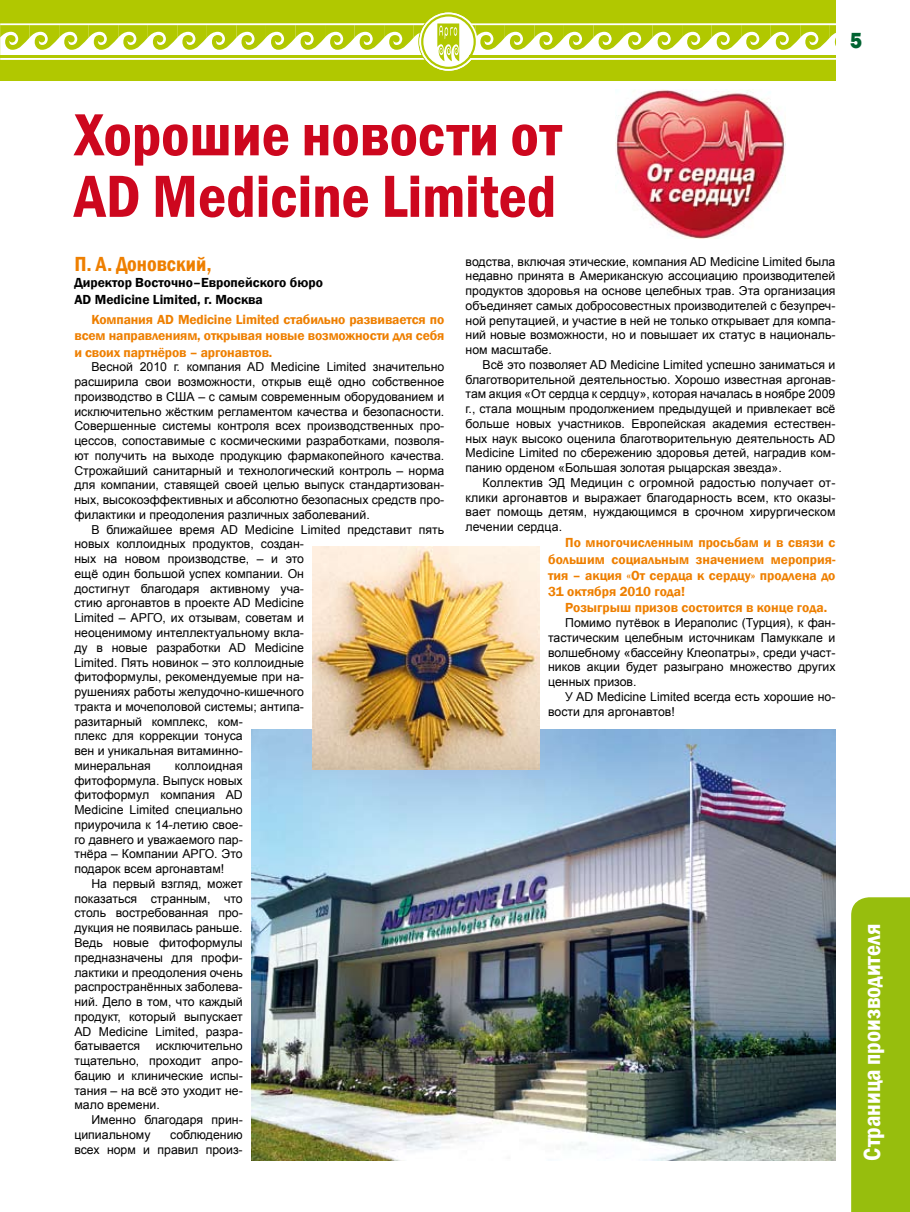
<style>
.page{position:relative;width:910px;height:1212px;background:#fff}
.page>*{position:absolute;margin:0;border:0;box-sizing:border-box;transform-origin:0 0}
.t1{font:600 condensed 61.5px/61.5px "Franklin Gothic";color:#cd071e}
.t2{font:600 condensed 24px "Franklin Gothic";color:#fff}
.t3{font:800 22.5px "Franklin Gothic";color:#006331;scale:.9 1}
.t4{font:600 condensed 21px "Franklin Gothic";color:#ee7f00}
.t5{font:600 13.5px/16.2px "Franklin Gothic";color:#ee7f00;text-align:justify}
.t6{font:600 13.5px/16.2px "Franklin Gothic";color:#000}
.t7{font:12.3px/14.7px "Arial";color:#000;text-align:justify}
</style>
<div class="page">
<div style="left:0;top:0;width:836px;height:81px;background:#b1c800"></div>
<svg style="left:0;top:12px;width:836px;height:59px"></svg>
<hr style="left:470px;top:56px;width:366px;height:2px;background:#b1c800">
<div style="left:851px;top:897px;width:59px;height:315px;background:#97be0d"></div>
<img style="left:251px;top:729px;width:585px;height:432px">
<img style="left:313px;top:546px;width:227px;height:224px">
<img style="left:616px;top:89px;width:170px;height:149px">
<h3 class="t3" style="left:850px;top:26px;width:15px">5</h3>
<h1 class="t1" style="left:74px;top:103px;width:489px">Хорошие новости от<br>AD Medicine Limited</h1>
<h3 class="t4" style="left:74px;top:250px;width:139px">П. А. Доновский,</h3>
<p class="t6" style="left:74px;top:275px;width:250px">Директор Восточно–Европейского бюро<br>AD Medicine Limited, г. Москва</p>
<p class="t5" style="left:74px;top:312px;width:371px;text-indent:17px">Компания AD Medicine Limited стабильно развивается по всем направлениям, открывая новые возможности для себя и своих партнёров – аргонавтов.</p>
<p class="t7" style="left:74px;top:360px;width:371px;text-indent:17px">Весной 2010 г. компания AD Medicine Limited значительно расширила свои возможности, открыв ещё одно собственное производство в США – с самым современным оборудованием и исключительно жёстким регламентом качества и безопасности.<br>Совершенные системы контроля всех производственных про&shy;цессов, сопоставимые с космическими разработками, позволя&shy;ют получить на выходе продукцию фармакопейного качества.<br>Строжайший санитарный и технологический контроль – норма для компании, ставящей своей целью выпуск стандартизован&shy;ных, высокоэффективных и абсолютно безопасных средств про&shy;филактики и преодоления различных заболеваний.</p>
<p class="t7" style="left:74px;top:522px;width:371px;text-align:left;text-indent:17px">В ближайшее время AD Medicine Limited представит пять новых коллоидных продуктов, создан-<br>ных на новом производстве, – и это<br>ещё один большой успех компании. Он<br>достигнут благодаря активному уча-<br>стию аргонавтов в проекте AD Medicine<br>Limited – АРГО, их отзывам, советам и<br>неоценимому интеллектуальному вкла-<br>ду в новые разработки AD Medicine<br>Limited. Пять новинок – это коллоидные<br>фитоформулы, рекомендуемые при на-<br>рушениях работы желудочно-кишечного<br>тракта и мочеполовой системы; антипа-<br>разитарный комплекс, ком-<br>плекс для коррекции тонуса<br>вен и уникальная витаминно-<br>минеральная</p>
<p class="t7" style="left:74px;top:758px;width:170px;text-indent:101px">коллоидная фитоформула. Выпуск новых фитоформул компания AD Medicine Limited специально приурочила к 14-летию свое&shy;го давнего и уважаемого пар&shy;тнёра – Компании АРГО. Это подарок всем аргонавтам!</p>
<p class="t7" style="left:74px;top:876px;width:170px;text-indent:17px">На первый взгляд, может показаться странным, что столь востребованная про&shy;дукция не появилась раньше.<br>Ведь новые фитоформулы предназначены для профи&shy;лактики и преодоления очень распространённых заболева&shy;ний. Дело в том, что каждый продукт, который выпускает AD Medicine Limited, разра&shy;батывается</p>
<p class="t7" style="left:74px;top:1039px;width:170px;text-indent:81px">исключительно тщательно, проходит апро&shy;бацию и клинические испы&shy;тания – на всё это уходит не&shy;мало времени.</p>
<p class="t7" style="left:74px;top:1112px;width:170px;text-indent:17px">Именно благодаря прин&shy;ципиальному</p>
<p class="t7" style="left:74px;top:1127px;width:170px;text-align:right">соблюдению<br>всех норм и правил произ-</p>
<p class="t7" style="left:466px;top:254px;width:371px">водства, включая этические, компания AD Medicine Limited была недавно принята в Американскую ассоциацию производителей продуктов здоровья на основе целебных трав. Эта организация объединяет самых добросовестных производителей с безупреч&shy;ной репутацией, и участие в ней не только открывает для компа&shy;ний новые возможности, но и повышает их статус в националь&shy;ном масштабе.</p>
<p class="t7" style="left:466px;top:357px;width:371px;text-indent:17px">Всё это позволяет AD Medicine Limited успешно заниматься и благотворительной деятельностью. Хорошо известная аргонав&shy;там акция «От сердца к сердцу», которая началась в ноябре 2009 г., стала мощным продолжением предыдущей и привлекает всё больше новых участников. Европейская академия естествен&shy;ных наук высоко оценила благотворительную деятельность AD Medicine Limited по сбережению здоровья детей, наградив ком&shy;панию орденом «Большая золотая рыцарская звезда».</p>
<p class="t7" style="left:466px;top:475px;width:371px;text-indent:17px">Коллектив ЭД Медицин с огромной радостью получает от&shy;клики аргонавтов и выражает благодарность всем, кто оказы&shy;вает помощь детям, нуждающимся в срочном хирургическом лечении сердца.</p>
<p class="t5" style="left:548px;top:535px;width:289px;text-indent:17px">По многочисленным просьбам и в связи с большим социальным значением мероприя&shy;тия – акция «От сердца к сердцу» продлена до 31 октября 2010 года!</p>
<p class="t5" style="left:565px;top:600px;width:263px">Розыгрыш призов состоится в конце года.</p>
<p class="t7" style="left:548px;top:615px;width:289px;text-indent:17px">Помимо путёвок в Иераполис (Турция), к фан&shy;тастическим целебным источникам Памуккале и волшебному «бассейну Клеопатры», среди участ&shy;ников акции будет разыграно множество других ценных призов.</p>
<p class="t7" style="left:548px;top:689px;width:289px;text-indent:17px">У AD Medicine Limited всегда есть хорошие но&shy;вости для аргонавтов!</p>
<h2 class="t2" style="left:856px;top:1161px;width:239px;rotate:-90deg">Страница производителя</h2>
</div>
